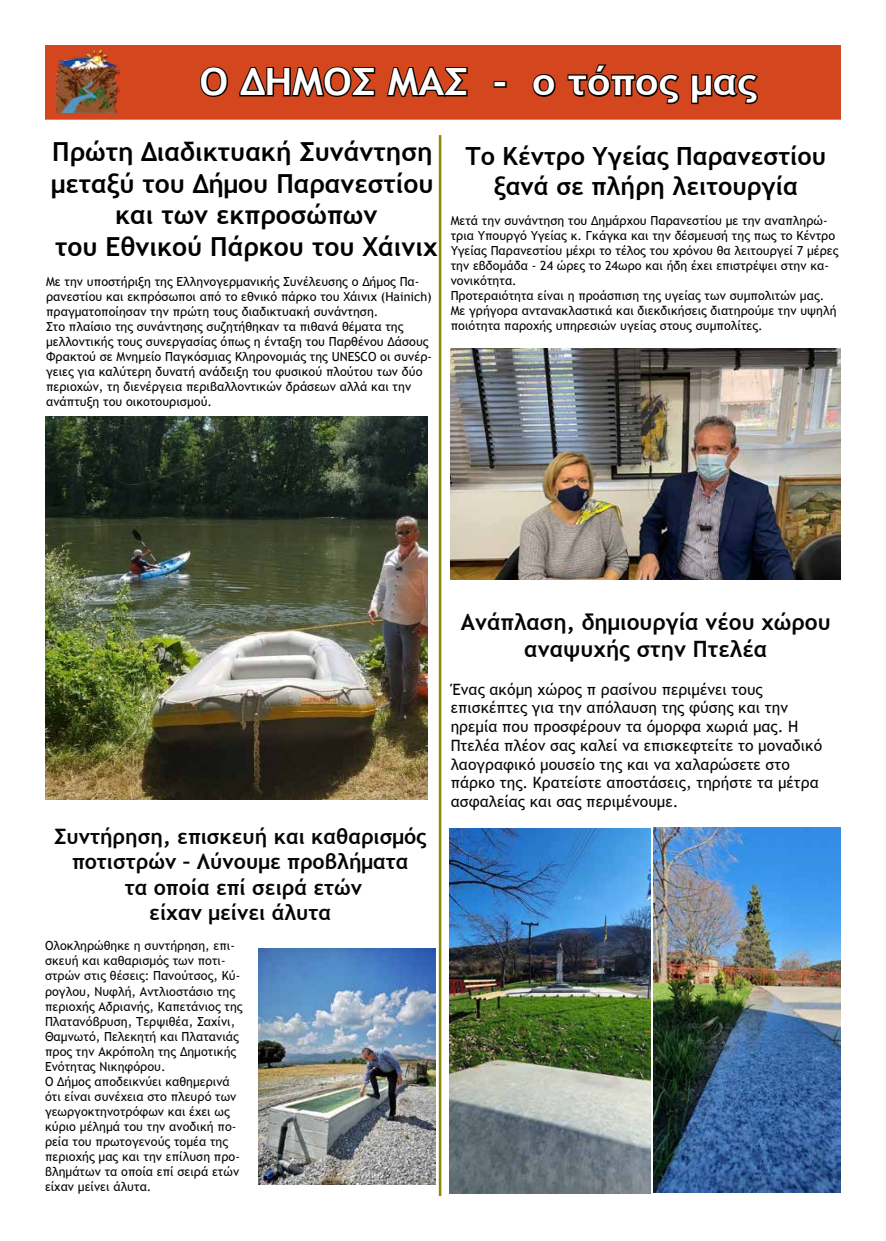
<style>
.page{position:relative;width:886px;height:1241px;background:#fff}
.page>*{position:absolute;margin:0;border:0;box-sizing:border-box;transform-origin:0 0}
.t1{font:700 37.5px "Trebuchet MS";color:#fff;scale:1.09 1}
.t2{font:700 26.25px/31.5px "Trebuchet MS";color:#000;text-align:center}
.t3{font:700 25px/30px "Trebuchet MS";color:#000;text-align:center}
.t4{font:700 22.5px/27px "Trebuchet MS";color:#050505;text-align:center}
.t5{font:700 21.25px/25.5px "Trebuchet MS";color:#050505;text-align:center}
.t6{font:15.62px/18.8px "Trebuchet MS";color:#050505}
.t7{font:12.5px/15px "Trebuchet MS";color:#000}
.t8{font:12.5px/15px "Trebuchet MS";color:#050505}
</style>
<div class="page">
<hr style="left:439px;top:135px;width:2px;height:1060px;background:#8b8900">
<div style="left:45px;top:45px;width:796px;height:75px;background:#d4471e;border:1px solid #d4471e"></div>
<img style="left:56px;top:51px;width:64px;height:61px">
<img style="left:258px;top:948px;width:177px;height:236px">
<img style="left:45px;top:416px;width:383px;height:383px">
<img style="left:450px;top:349px;width:391px;height:230px">
<img style="left:449px;top:828px;width:202px;height:364px">
<img style="left:653px;top:827px;width:188px;height:364px">
<svg style="left:200px;top:66px;width:29px;height:31px"></svg>
<svg style="left:239px;top:66px;width:137px;height:31px"></svg>
<svg style="left:386px;top:66px;width:82px;height:31px"></svg>
<div style="left:494px;top:81px;width:13px;height:7px;border:2px solid #000"></div>
<svg style="left:532px;top:74px;width:24px;height:23px"></svg>
<svg style="left:567px;top:64px;width:113px;height:41px"></svg>
<svg style="left:691px;top:74px;width:67px;height:31px"></svg>
<h1 class="t1" style="left:200px;top:58px;width:512px">Ο ΔΗΜΟΣ ΜΑΣ - ο τόπος μας</h1>
<h2 class="t2" style="left:51px;top:136px;width:388px">Πρώτη Διαδικτυακή Συνάντηση μεταξύ του Δήμου Παρανεστίου και των εκπροσώπων<br>του Εθνικού Πάρκου του Χάινιχ</h2>
<p class="t7" style="left:46px;top:274px;width:387px">Με την υποστήριξη της Ελληνογερμανικής Συνέλευσης ο Δήμος Πα&shy;ρανεστίου και εκπρόσωποι από το εθνικό πάρκο του Χάινιχ (Hainich) πραγματοποίησαν την πρώτη τους διαδικτυακή συνάντηση.<br>Στο πλαίσιο της συνάντησης συζητήθηκαν τα πιθανά θέματα της μελλοντικής τους συνεργασίας όπως η ένταξη του Παρθένου Δάσους Φρακτού σε Μνημείο Παγκόσμιας Κληρονομιάς της UNESCO οι συνέρ&shy;γειες για καλύτερη δυνατή ανάδειξη του φυσικού πλούτου των δύο περιοχών, τη διενέργεια περιβαλλοντικών δράσεων αλλά και την ανάπτυξη του οικοτουρισμού.</p>
<h3 class="t3" style="left:465px;top:141px;width:362px">Το Κέντρο Υγείας Παρανεστίου ξανά σε πλήρη λειτουργία</h3>
<p class="t7" style="left:451px;top:213px;width:389px">Μετά την συνάντηση του Δημάρχου Παρανεστίου με την αναπληρώ&shy;τρια Υπουργό Υγείας κ. Γκάγκα και την δέσμευσή της πως το Κέντρο Υγείας Παρανεστίου μέχρι το τέλος του χρόνου θα λειτουργεί 7 μέρες την εβδομάδα - 24 ώρες το 24ωρο και ήδη έχει επιστρέψει στην κα&shy;νονικότητα.<br>Προτεραιότητα είναι η προάσπιση της υγείας των συμπολιτών μας.<br>Με γρήγορα αντανακλαστικά και διεκδικήσεις διατηρούμε την υψηλή ποιότητα παροχής υπηρεσιών υγείας στους συμπολίτες.</p>
<h3 class="t5" style="left:54px;top:823px;width:374px">Συντήρηση, επισκευή και καθαρισμός ποτιστρών – Λύνουμε προβλήματα<br>τα οποία επί σειρά ετών<br>είχαν μείνει άλυτα</h3>
<p class="t8" style="left:45px;top:938px;width:199px">Ολοκληρώθηκε η συντήρηση, επι&shy;σκευή και καθαρισμός των ποτι&shy;στρών στις θέσεις: Πανούτσος, Κύ&shy;ρογλου, Νυφλή, Αντλιοστάσιο της περιοχής Αδριανής, Καπετάνιος της<br>Πλατανόβρυση, Τερψιθέα, Σαχίνι,<br>Θαμνωτό, Πελεκητή και Πλατανιάς προς την Ακρόπολη της Δημοτικής<br>Ενότητας Νικηφόρου.<br>Ο Δήμος αποδεικνύει καθημερινά ότι είναι συνέχεια στο πλευρό των γεωργοκτηνοτρόφων και έχει ως κύριο μέλημά του την ανοδική πο&shy;ρεία του πρωτογενούς τομέα της περιοχής μας και την επίλυση προ&shy;βλημάτων τα οποία επί σειρά ετών είχαν μείνει άλυτα.</p>
<h3 class="t4" style="left:461px;top:608px;width:371px">Ανάπλαση, δημιουργία νέου χώρου αναψυχής στην Πτελέα</h3>
<p class="t6" style="left:451px;top:679px;width:373px">Ένας ακόμη χώρος π ρασίνου περιμένει τους επισκέπτες για την απόλαυση της φύσης και την ηρεμία που προσφέρουν τα όμορφα χωριά μας. Η Πτελέα πλέον σας καλεί να επισκεφτείτε το μοναδικό λαογραφικό μουσείο της και να χαλαρώσετε στο πάρκο της. Κρατείστε αποστάσεις, τηρήστε τα μέτρα ασφαλείας και σας περιμένουμε.</p>
</div>
